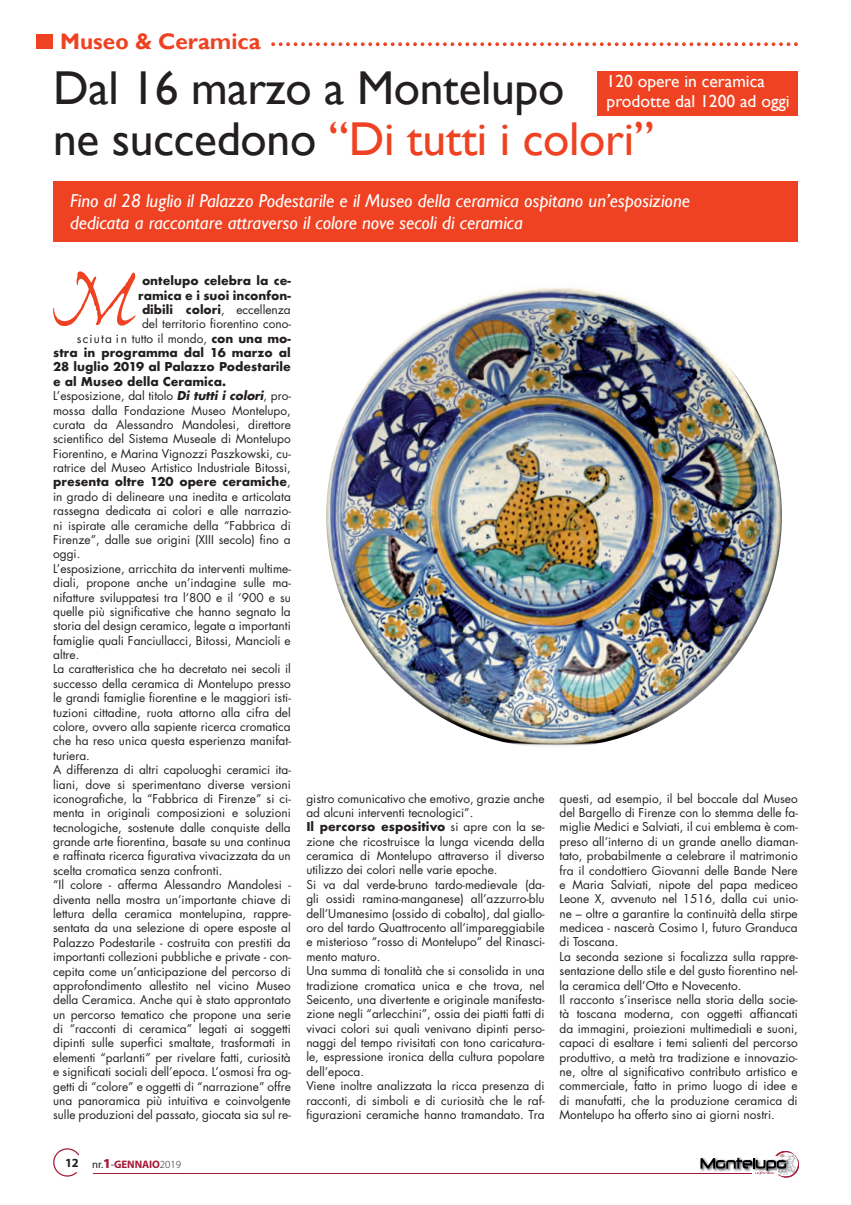
<style>
.page{position:relative;width:851px;height:1205px;background:#fff}
.page>*{position:absolute;margin:0;border:0;box-sizing:border-box;transform-origin:0 0}
.t1{font:47.5px/51.2px "Gill Sans";letter-spacing:-.005em;color:#231f20}
.t2{font:700 22.5px "Gill Sans";color:#ef4222}
.t3{font:italic 18.75px/22.5px "Gill Sans";color:#fff}
.t4{font:17.5px/20px "Gill Sans";color:#fff}
.t5{font:11.88px/14.4px "Futura";color:#231f20}
.t6{font:700 11.88px "Futura";color:#231f20}
.t7{font:700 10.88px "Myriad Pro";letter-spacing:-.005em;color:#a41b37}
.s1{color:#ef4222}
.s2{font-weight:400}
.s3{font-weight:700}
.s4{font-weight:700;font-style:italic}
.s5{font-size:12.5px;color:#231f20}
.s6{font-weight:400;color:#231f20}
.s7{font-weight:900;font-size:13.62px}
.s8{font-weight:300;color:#231f20}
</style>
<div class="page">
<svg style="left:53px;top:1148px;width:26px;height:28px"></svg>
<svg style="left:700px;top:1151px;width:99px;height:26px"></svg>
<hr style="left:93px;top:1172px;width:658px;height:1px;background:#a41b37">
<div style="left:37px;top:34px;width:16px;height:15px;background:#ef4222"></div>
<svg style="left:271px;top:42px;width:526px;height:4px"></svg>
<div style="left:596px;top:71px;width:201px;height:44px;background:#ef4222"></div>
<div style="left:53px;top:181px;width:744px;height:61px;background:#ef4222"></div>
<svg style="left:53px;top:271px;width:82px;height:55px"></svg>
<img style="left:326px;top:287px;width:455px;height:460px">
<h2 class="t2" style="left:60px;top:27px;width:202px">Museo &amp; Ceramica</h2>
<h1 class="t1" style="left:53px;top:63px;width:602px">Dal 16 marzo a Montelupo<br>ne succedono <span class="s1">“Di tutti i colori”</span></h1>
<h3 class="t4" style="left:606px;top:72px;width:185px">120 opere in ceramica prodotte dal 1200 ad oggi</h3>
<h3 class="t3" style="left:70px;top:189px;width:621px">Fino al 28 luglio il Palazzo Podestarile e il Museo della ceramica ospitano un’esposizione dedicata a raccontare attraverso il colore nove secoli di ceramica</h3>
<p class="t6" style="left:142px;top:272px;width:150px">ontelupo celebra la ce-</p>
<p class="t6" style="left:138px;top:286px;width:154px">ramica e i suoi inconfon-</p>
<p class="t6" style="left:142px;top:301px;width:150px">dibili colori<span class="s2">, eccellenza</span></p>
<p class="t5" style="left:142px;top:317px;width:150px">del territorio fiorentino cono-</p>
<p class="t5" style="left:77px;top:331px;width:215px">sciuta i n tutto il mondo, <span class="s3">con una mo-</span></p>
<p class="t6" style="left:53px;top:344px;width:239px">stra in programma dal 16 marzo al</p>
<p class="t6" style="left:53px;top:358px;width:239px">28 luglio 2019 al Palazzo Podestarile</p>
<p class="t6" style="left:53px;top:373px;width:174px">e al Museo della Ceramica.</p>
<p class="t5" style="left:53px;top:389px;width:239px">L’esposizione, dal titolo <span class="s4">Di tutti i colori</span>, pro-</p>
<p class="t5" style="left:53px;top:403px;width:239px">mossa dalla Fondazione Museo Montelupo,</p>
<p class="t5" style="left:53px;top:417px;width:239px">curata da Alessandro Mandolesi, direttore</p>
<p class="t5" style="left:53px;top:432px;width:239px">scientifico del Sistema Museale di Montelupo</p>
<p class="t5" style="left:53px;top:446px;width:239px">Fiorentino, e Marina Vignozzi Paszkowski, cu-</p>
<p class="t5" style="left:53px;top:461px;width:239px">ratrice del Museo Artistico Industriale Bitossi,</p>
<p class="t6" style="left:53px;top:473px;width:239px">presenta oltre 120 opere ceramiche<span class="s2">,</span></p>
<p class="t5" style="left:53px;top:489px;width:239px">in grado di delineare una inedita e articolata</p>
<p class="t5" style="left:53px;top:504px;width:239px">rassegna dedicata ai colori e alle narrazio-</p>
<p class="t5" style="left:53px;top:518px;width:239px">ni ispirate alle ceramiche della “Fabbrica di</p>
<p class="t5" style="left:53px;top:532px;width:239px">Firenze”, dalle sue origini (XIII secolo) fino a</p>
<p class="t5" style="left:53px;top:547px;width:29px">oggi.</p>
<p class="t5" style="left:53px;top:561px;width:239px">L’esposizione, arricchita da interventi multime-</p>
<p class="t5" style="left:53px;top:576px;width:239px">diali, propone anche un’indagine sulle ma-</p>
<p class="t5" style="left:53px;top:590px;width:239px">nifatture sviluppatesi tra l’800 e il ‘900 e su</p>
<p class="t5" style="left:53px;top:604px;width:239px">quelle più significative che hanno segnato la</p>
<p class="t5" style="left:53px;top:619px;width:239px">storia del design ceramico, legate a importanti</p>
<p class="t5" style="left:53px;top:633px;width:239px">famiglie quali Fanciullacci, Bitossi, Mancioli e</p>
<p class="t5" style="left:53px;top:648px;width:28px">altre.</p>
<p class="t5" style="left:53px;top:662px;width:239px">La caratteristica che ha decretato nei secoli il</p>
<p class="t5" style="left:53px;top:676px;width:239px">successo della ceramica di Montelupo presso</p>
<p class="t5" style="left:53px;top:691px;width:239px">le grandi famiglie fiorentine e le maggiori isti-</p>
<p class="t5" style="left:53px;top:705px;width:239px">tuzioni cittadine, ruota attorno alla cifra del</p>
<p class="t5" style="left:53px;top:719px;width:239px">colore, ovvero alla sapiente ricerca cromatica</p>
<p class="t5" style="left:53px;top:734px;width:239px">che ha reso unica questa esperienza manifat-</p>
<p class="t5" style="left:53px;top:748px;width:38px">turiera.</p>
<p class="t5" style="left:53px;top:763px;width:239px">A differenza di altri capoluoghi ceramici ita-</p>
<p class="t5" style="left:53px;top:777px;width:239px">liani, dove si sperimentano diverse versioni</p>
<p class="t5" style="left:53px;top:791px;width:239px">iconografiche, la “Fabbrica di Firenze” si ci-</p>
<p class="t5" style="left:53px;top:806px;width:239px">menta in originali composizioni e soluzioni</p>
<p class="t5" style="left:53px;top:820px;width:239px">tecnologiche, sostenute dalle conquiste della</p>
<p class="t5" style="left:53px;top:834px;width:239px">grande arte fiorentina, basate su una continua</p>
<p class="t5" style="left:53px;top:849px;width:239px">e raffinata ricerca figurativa vivacizzata da un</p>
<p class="t5" style="left:53px;top:863px;width:171px">scelta cromatica senza confronti.</p>
<p class="t5" style="left:53px;top:878px;width:239px">“Il colore - afferma Alessandro Mandolesi -</p>
<p class="t5" style="left:53px;top:892px;width:239px">diventa nella mostra un’importante chiave di</p>
<p class="t5" style="left:53px;top:906px;width:239px">lettura della ceramica montelupina, rappre-</p>
<p class="t5" style="left:53px;top:921px;width:239px">sentata da una selezione di opere esposte al</p>
<p class="t5" style="left:53px;top:935px;width:239px">Palazzo Podestarile - costruita con prestiti da</p>
<p class="t5" style="left:53px;top:950px;width:239px">importanti collezioni pubbliche e private - con-</p>
<p class="t5" style="left:53px;top:964px;width:239px">cepita come un’anticipazione del percorso di</p>
<p class="t5" style="left:53px;top:978px;width:239px">approfondimento allestito nel vicino Museo</p>
<p class="t5" style="left:53px;top:993px;width:239px">della Ceramica. Anche qui è stato approntato</p>
<p class="t5" style="left:53px;top:1007px;width:239px">un percorso tematico che propone una serie</p>
<p class="t5" style="left:53px;top:1021px;width:239px">di “racconti di ceramica” legati ai soggetti</p>
<p class="t5" style="left:53px;top:1036px;width:239px">dipinti sulle superfici smaltate, trasformati in</p>
<p class="t5" style="left:53px;top:1050px;width:239px">elementi “parlanti” per rivelare fatti, curiosità</p>
<p class="t5" style="left:53px;top:1065px;width:239px">e significati sociali dell’epoca. L’osmosi fra og-</p>
<p class="t5" style="left:53px;top:1079px;width:239px">getti di “colore” e oggetti di “narrazione” offre</p>
<p class="t5" style="left:53px;top:1093px;width:239px">una panoramica più intuitiva e coinvolgente</p>
<p class="t5" style="left:53px;top:1108px;width:239px">sulle produzioni del passato, giocata sia sul re-</p>
<p class="t7" style="left:65px;top:1157px;width:117px"><span class="s5">12</span> <span class="s6">nr.</span><span class="s7">1</span><span class="s6">-</span>GENNAIO<span class="s8">2019</span></p>
<p class="t5" style="left:306px;top:791px;width:240px">gistro comunicativo che emotivo, grazie anche ad alcuni interventi tecnologici”.<br><span class="s3">Il percorso espositivo</span> si apre con la se&shy;zione che ricostruisce la lunga vicenda della ceramica di Montelupo attraverso il diverso utilizzo dei colori nelle varie epoche.<br>Si va dal verde-bruno tardo-medievale (da&shy;gli ossidi ramina-manganese) all’azzurro-blu dell’Umanesimo (ossido di cobalto), dal giallo&shy;oro del tardo Quattrocento all’impareggiabile e misterioso “rosso di Montelupo” del Rinasci&shy;mento maturo.<br>Una summa di tonalità che si consolida in una tradizione cromatica unica e che trova, nel Seicento, una divertente e originale manifesta&shy;zione negli “arlecchini”, ossia dei piatti fatti di vivaci colori sui quali venivano dipinti perso&shy;naggi del tempo rivisitati con tono caricatura&shy;le, espressione ironica della cultura popolare dell’epoca.<br>Viene inoltre analizzata la ricca presenza di racconti, di simboli e di curiosità che le raf&shy;figurazioni ceramiche hanno tramandato. Tra</p>
<p class="t5" style="left:559px;top:791px;width:240px">questi, ad esempio, il bel boccale dal Museo del Bargello di Firenze con lo stemma delle fa&shy;miglie Medici e Salviati, il cui emblema è com&shy;preso all’interno di un grande anello diaman&shy;tato, probabilmente a celebrare il matrimonio fra il condottiero Giovanni delle Bande Nere e Maria Salviati, nipote del papa mediceo Leone X, avvenuto nel 1516, dalla cui unio&shy;ne – oltre a garantire la continuità della stirpe medicea - nascerà Cosimo I, futuro Granduca di Toscana.<br>La seconda sezione si focalizza sulla rappre&shy;sentazione dello stile e del gusto fiorentino nel&shy;la ceramica dell’Otto e Novecento.<br>Il racconto s’inserisce nella storia della socie&shy;tà toscana moderna, con oggetti affiancati da immagini, proiezioni multimediali e suoni, capaci di esaltare i temi salienti del percorso produttivo, a metà tra tradizione e innovazio&shy;ne, oltre al significativo contributo artistico e commerciale, fatto in primo luogo di idee e di manufatti, che la produzione ceramica di Montelupo ha offerto sino ai giorni nostri.</p>
</div>
